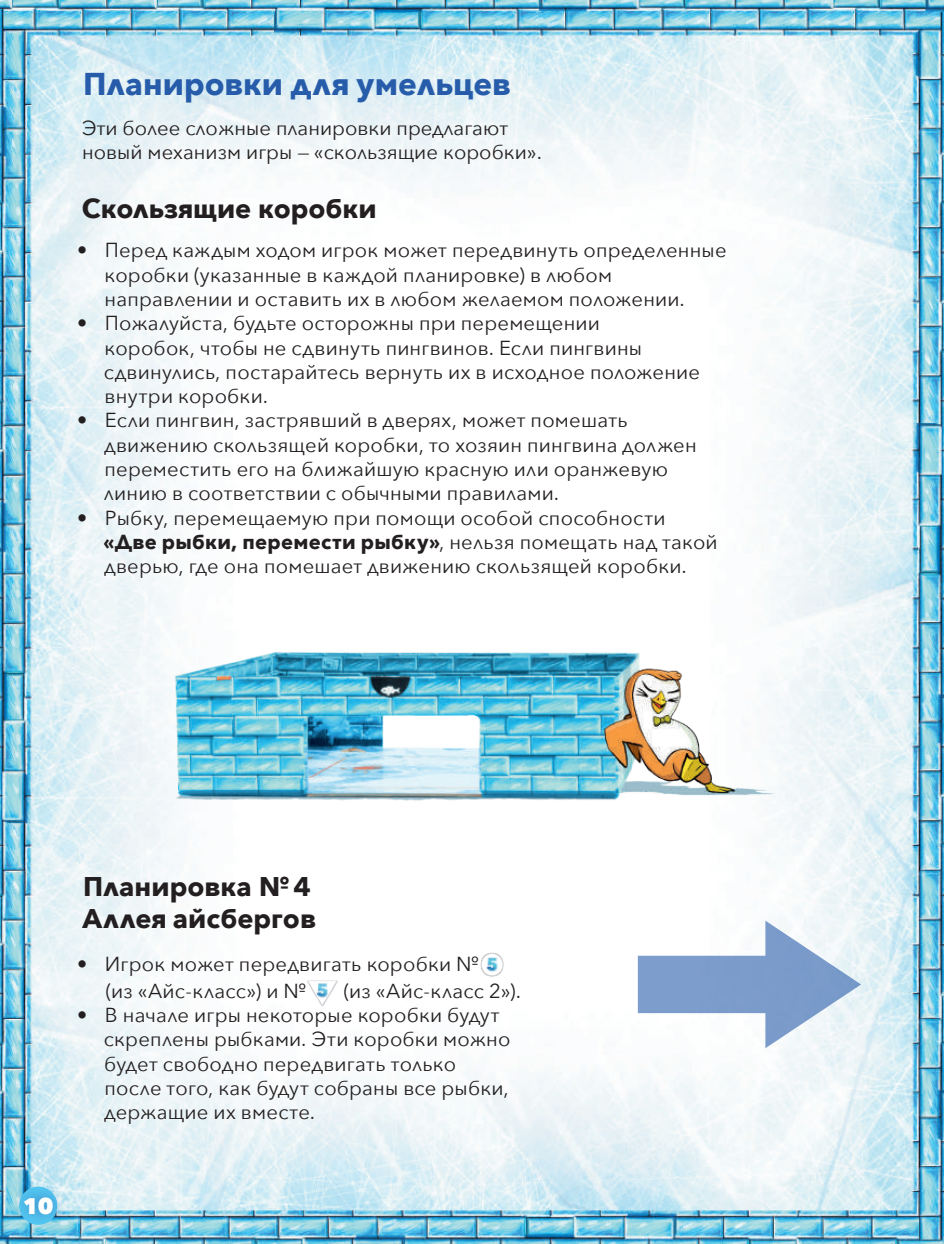
<style>
.page{position:relative;width:944px;height:1244px;background:#fff}
.page>*{position:absolute;margin:0;border:0;box-sizing:border-box;transform-origin:0 0}
.t1{font:700 31.5px "Avenir Next";color:#275caa}
.t2{font:700 27px/32.4px "Avenir Next";color:#231f20}
.t3{font:800 22.5px "Avenir Next";color:#fff}
.t4{font:20.25px/24.3px "Avenir Next";letter-spacing:.01em;color:#231f20}
.s1{font-weight:700}
</style>
<div class="page">
<img style="left:0;top:0;width:944px;height:1244px">
<img style="left:151px;top:599px;width:642px;height:244px">
<svg style="left:638px;top:920px;width:223px;height:128px"></svg>
<div style="left:12px;top:1184px;width:54px;height:42px;background:#253f8e;opacity:.5"></div>
<img style="left:479px;top:952px;width:26px;height:25px">
<img style="left:307px;top:980px;width:32px;height:27px">
<h1 class="t1" style="left:83px;top:57px;width:429px">Планировки для умельцев</h1>
<p class="t4" style="left:82px;top:115px;width:462px">Эти более сложные планировки предлагают новый механизм игры — «скользящие коробки».</p>
<h2 class="t2" style="left:82px;top:192px;width:296px">Скользящие коробки</h2>
<p class="t4" style="left:105px;top:237px;width:623px;text-indent:-28px">• Перед каждым ходом игрок может передвинуть определенные коробки (указанные в каждой планировке) в любом направлении и оставить их в любом желаемом положении.</p>
<p class="t4" style="left:104px;top:310px;width:598px;text-indent:-27px">• Пожалуйста, будьте осторожны при перемещении<br>коробок, чтобы не сдвинуть пингвинов. Если пингвины сдвинулись, постарайтесь вернуть их в исходное положение внутри коробки.</p>
<p class="t4" style="left:104px;top:407px;width:594px;text-indent:-27px">• Если пингвин, застрявший в дверях, может помешать движению скользящей коробки, то хозяин пингвина должен переместить его на ближайшую красную или оранжевую линию в соответствии с обычными правилами.</p>
<p class="t4" style="left:104px;top:504px;width:616px;text-indent:-26px">• Рыбку, перемещаемую при помощи особой способности <span class="s1">«Две рыбки, перемести рыбку»</span>, нельзя помещать над такой дверью, где она помешает движению скользящей коробки.</p>
<h2 class="t2" style="left:82px;top:870px;width:235px">Планировка № 4<br>Аллея айсбергов</h2>
<p class="t4" style="left:106px;top:950px;width:375px;line-height:26.3px;text-indent:-29px">• Игрок может передвигать коробки № (из «Айс-класс») и №</p>
<p class="t4" style="left:344px;top:977px;width:179px">(из «Айс-класс 2»).</p>
<p class="t4" style="left:104px;top:1002px;width:408px;text-indent:-27px">• В начале игры некоторые коробки будут скреплены рыбками. Эти коробки можно будет свободно передвигать только после того, как будут собраны все рыбки, держащие их вместе.</p>
<p class="t3" style="left:23px;top:1192px;width:32px">10</p>
</div>
